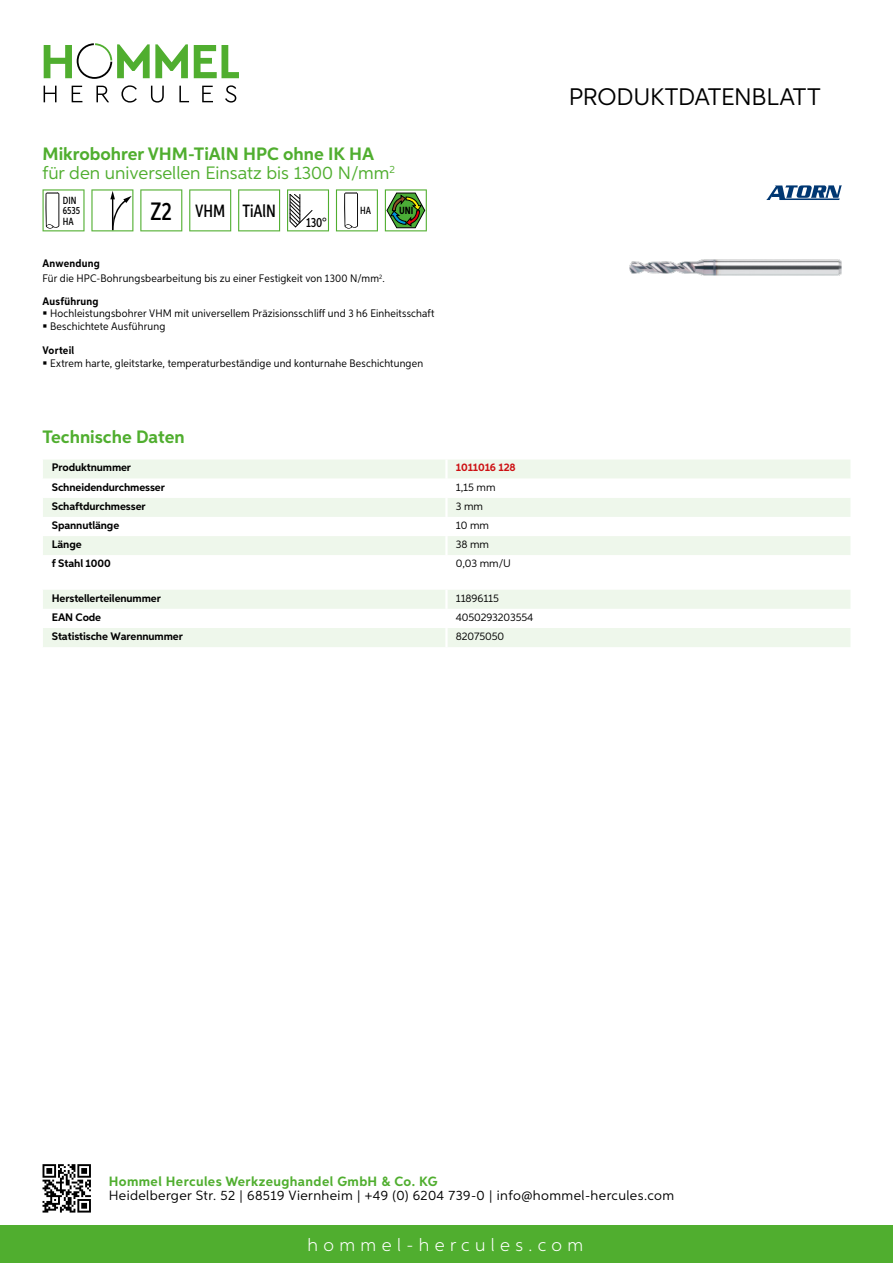
<style>
.page{position:relative;width:893px;height:1263px;background:#fff}
.page>*{position:absolute;margin:0;border:0;box-sizing:border-box;transform-origin:0 0}
.t1{font:24px "Aspira";letter-spacing:-.01em;color:#000}
.t2{font:18px/19.8px "Aspira";color:#50ae2f}
.t3{font:300 18px "Aspira";letter-spacing:.3em;color:#fff}
.t4{font:700 18px "Aspira";color:#50ae2f}
.t5{font:500 17.85px "Aspira XX Nar";color:#000}
.t6{font:13.5px "Aspira";letter-spacing:.03em;color:#000}
.t7{font:700 13.5px "Aspira";letter-spacing:.03em;color:#50ae2f}
.t8{font:500 13.35px "Aspira XX Nar";color:#000}
.t9{font:10.95px/15.1px "Aspira Nar";letter-spacing:.015em;color:#000}
.t10{font:700 10.95px "Aspira";letter-spacing:-.01em;color:#000}
.t11{font:10.95px "Aspira";letter-spacing:-.01em;color:#000}
.t12{font:700 10.95px "Aspira Nar";letter-spacing:.02em;color:#000}
.t13{font:700 10.95px "Aspira";letter-spacing:-.01em;color:#cd1013}
.t14{font:500 10.35px/10.4px "Aspira XX Nar";color:#000}
.t15{font:700 10.35px "Aspira XX Nar";color:#000}
.s1{font-weight:700}
.s2{font-size:25.2px}
</style>
<div class="page">
<div style="left:0;top:1226px;width:893px;height:37px;background:#50ae2f"></div>
<svg style="left:43px;top:1164px;width:48px;height:48px"></svg>
<svg style="left:194px;top:45px;width:45px;height:33px"></svg>
<svg style="left:44px;top:43px;width:144px;height:36px"></svg>
<svg style="left:44px;top:86px;width:13px;height:16px"></svg>
<svg style="left:72px;top:86px;width:10px;height:16px"></svg>
<svg style="left:96px;top:86px;width:13px;height:16px"></svg>
<svg style="left:121px;top:85px;width:16px;height:18px"></svg>
<svg style="left:151px;top:86px;width:13px;height:17px"></svg>
<svg style="left:179px;top:86px;width:10px;height:16px"></svg>
<svg style="left:202px;top:86px;width:11px;height:16px"></svg>
<svg style="left:225px;top:85px;width:11px;height:18px"></svg>
<div style="left:43px;top:460px;width:807px;height:18px;background:#eef7eb"></div>
<svg style="left:43px;top:498px;width:807px;height:57px;fill:#eef7eb"></svg>
<hr style="left:445px;top:459px;width:3px;height:20px;background:#fff">
<hr style="left:445px;top:498px;width:3px;height:19px;background:#fff">
<hr style="left:445px;top:517px;width:3px;height:19px;background:#fff">
<hr style="left:445px;top:536px;width:3px;height:19px;background:#fff">
<svg style="left:43px;top:590px;width:807px;height:57px"></svg>
<hr style="left:445px;top:628px;width:3px;height:19px;background:#fff">
<svg style="left:43px;top:189px;width:42px;height:42px"></svg>
<svg style="left:91px;top:189px;width:42px;height:42px"></svg>
<svg style="left:140px;top:189px;width:42px;height:42px"></svg>
<svg style="left:189px;top:189px;width:42px;height:42px"></svg>
<svg style="left:238px;top:189px;width:42px;height:42px"></svg>
<svg style="left:287px;top:189px;width:42px;height:42px"></svg>
<svg style="left:336px;top:189px;width:42px;height:42px"></svg>
<svg style="left:385px;top:189px;width:42px;height:42px"></svg>
<img style="left:629px;top:259px;width:213px;height:17px">
<svg style="left:766px;top:185px;width:76px;height:15px"></svg>
<h2 class="t2" style="left:43px;top:143px;width:354px"><span class="s1">Mikrobohrer VHM-TiAlN HPC ohne IK HA </span>für den universellen Einsatz bis 1300 N/mm<sup>2</sup></h2>
<p class="t14" style="left:63px;top:195px;width:19px">DIN<br>6535<br>HA</p>
<h3 class="t5" style="left:151px;top:200px;width:127px"><span class="s2">Z2</span> VHM TiAlN</h3>
<p class="t8" style="left:306px;top:215px;width:22px">130°</p>
<p class="t14" style="left:360px;top:205px;width:12px">HA</p>
<p class="t15" style="left:399px;top:205px;width:16px">UNI</p>
<p class="t9" style="left:43px;top:256px;width:344px"><span class="s1">Anwendung<br></span>Für die HPC-Bohrungsbearbeitung bis zu einer Festigkeit von 1300 N/mm<sup>2</sup>.</p>
<p class="t12" style="left:43px;top:294px;width:58px">Ausführung</p>
<p class="t9" style="left:50px;top:307px;width:386px;line-height:12.8px">Hochleistungsbohrer VHM mit universellem Präzisionsschliff und 3 h6 Einheitsschaft<br>Beschichtete Ausführung</p>
<p class="t12" style="left:43px;top:344px;width:33px">Vorteil</p>
<p class="t9" style="left:50px;top:356px;width:374px">Extrem harte, gleitstarke, temperaturbeständige und konturnahe Beschichtungen</p>
<h2 class="t4" style="left:43px;top:425px;width:144px">Technische Daten</h2>
<p class="t10" style="left:52px;top:461px;width:81px">Produktnummer</p>
<p class="t13" style="left:456px;top:461px;width:61px">1011016 128</p>
<p class="t10" style="left:52px;top:480px;width:115px">Schneidendurchmesser</p>
<p class="t11" style="left:456px;top:480px;width:41px">1,15 mm</p>
<p class="t10" style="left:52px;top:499px;width:95px">Schaftdurchmesser</p>
<p class="t11" style="left:456px;top:499px;width:29px">3 mm</p>
<p class="t10" style="left:52px;top:518px;width:69px">Spannutlänge</p>
<p class="t11" style="left:456px;top:518px;width:35px">10 mm</p>
<p class="t10" style="left:52px;top:537px;width:31px">Länge</p>
<p class="t11" style="left:456px;top:537px;width:35px">38 mm</p>
<p class="t10" style="left:52px;top:557px;width:60px">f Stahl 1000</p>
<p class="t11" style="left:456px;top:557px;width:55px">0,03 mm/U</p>
<p class="t10" style="left:52px;top:591px;width:111px">Herstellerteilenummer</p>
<p class="t11" style="left:456px;top:591px;width:45px">11896115</p>
<p class="t10" style="left:52px;top:610px;width:51px">EAN Code</p>
<p class="t11" style="left:456px;top:610px;width:79px">4050293203554</p>
<p class="t10" style="left:52px;top:629px;width:132px">Statistische Warennummer</p>
<p class="t11" style="left:456px;top:629px;width:50px">82075050</p>
<h1 class="t1" style="left:569px;top:82px;width:253px">Produktdatenblatt</h1>
<p class="t7" style="left:109px;top:1172px;width:330px">Hommel Hercules Werkzeughandel GmbH &amp; Co. KG</p>
<p class="t6" style="left:109px;top:1187px;width:567px">Heidelberger Str. 52 | 68519 Viernheim | +49 (0) 6204 739-0 | info@hommel-hercules.com</p>
<h2 class="t3" style="left:307px;top:1234px;width:277px">hommel-hercules.com</h2>
</div>
